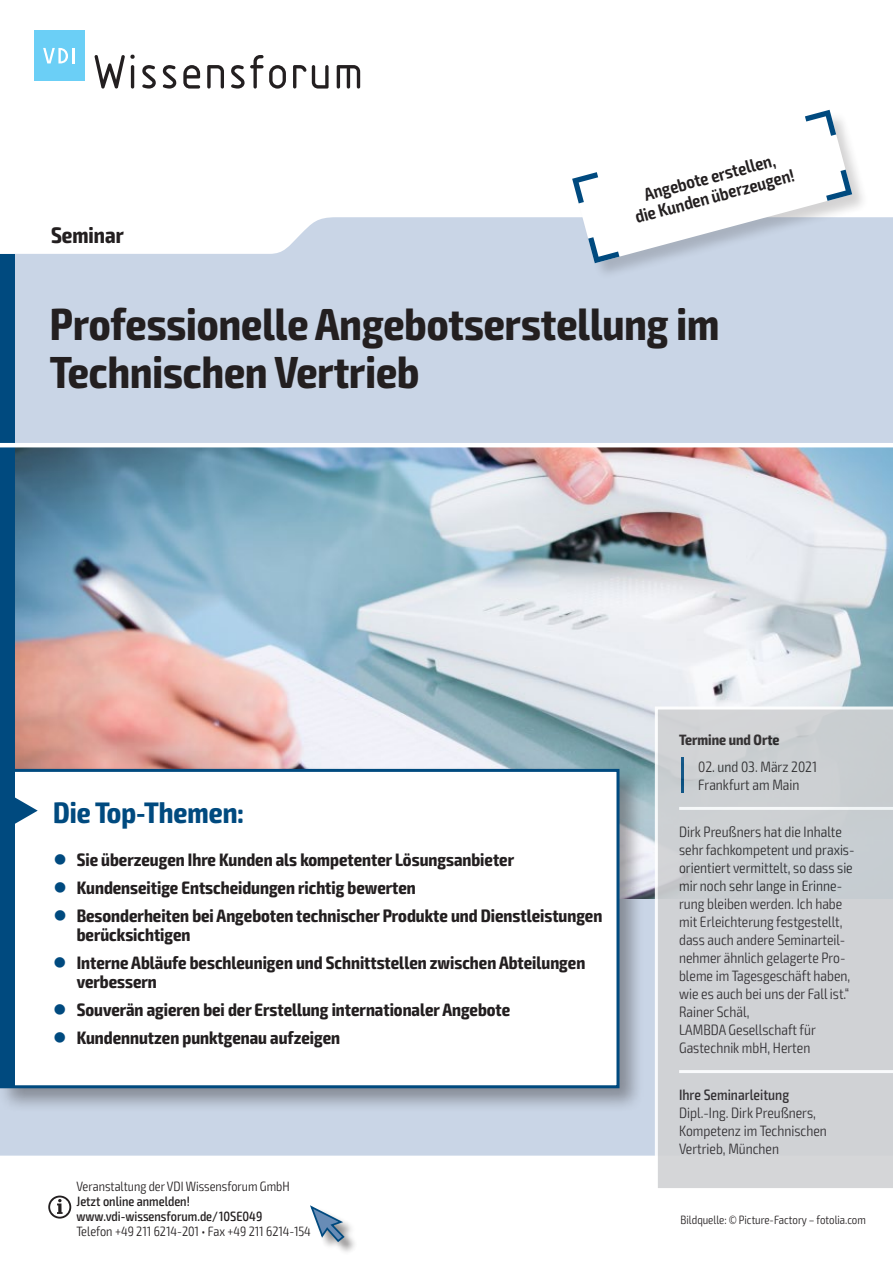
<style>
.page{position:relative;width:893px;height:1263px;background:#fff}
.page>*{position:absolute;margin:0;border:0;box-sizing:border-box;transform-origin:0 0}
.t1{font:700 condensed 45px/48px "Exo 2";color:#231f20}
.t2{font:700 condensed 29.7px "Exo 2";color:#004a7f}
.t3{font:700 condensed 22.5px "Exo 2";color:#231f20}
.t4{font:700 condensed 18px/19.5px "Exo 2";color:#231f20}
.t5{font:600 condensed 18px/19.5px "Exo 2";color:#231f20;text-align:center}
.t6{font:300 condensed 15px/18px "Exo 2";color:#231f20}
.t7{font:500 condensed 15px "Exo 2";color:#231f20}
.t8{font:700 condensed 15px "Exo 2";color:#231f20}
.t9{font:300 condensed 13.5px "Exo 2";color:#231f20}
.t10{font:500 condensed 13.5px/15px "Exo 2";color:#231f20}
.t11{font:300 condensed 12px "Exo 2";color:#231f20}
.s1{color:#004a7f}
</style>
<div class="page">
<div style="left:0;top:217px;width:893px;height:938px;background:#c9d5e6"></div>
<div style="left:573px;top:110px;width:297px;height:170px;background:#231f20;opacity:.2"></div>
<svg style="left:572px;top:110px;width:280px;height:153px"></svg>
<img style="left:14px;top:447px;width:879px;height:451px">
<div style="left:0;top:765px;width:644px;height:348px;background:#231f20;opacity:.4"></div>
<div style="left:2px;top:770px;width:616px;height:317px;background:#fff"></div>
<div style="left:3px;top:772px;width:11px;height:313px;background:#004a7f"></div>
<div style="left:0;top:769px;width:619px;height:319px;border:3px solid #004a7f"></div>
<svg style="left:14px;top:796px;width:24px;height:29px"></svg>
<div style="left:0;top:254px;width:14px;height:519px;background:#004a7f"></div>
<div style="left:311px;top:1206px;width:47px;height:49px;background:#231f20;opacity:.5"></div>
<svg style="left:310px;top:1205px;width:36px;height:38px"></svg>
<hr style="left:0;top:443px;width:893px;height:4px;background:#fff">
<svg style="left:655px;top:706px;width:238px;height:482px;background:#d0d3d6"></svg>
<svg style="left:48px;top:1195px;width:23px;height:23px"></svg>
<svg style="left:94px;top:54px;width:41px;height:35px"></svg>
<svg style="left:142px;top:65px;width:14px;height:24px"></svg>
<svg style="left:163px;top:65px;width:13px;height:24px"></svg>
<svg style="left:183px;top:65px;width:17px;height:24px"></svg>
<svg style="left:207px;top:65px;width:17px;height:24px"></svg>
<svg style="left:231px;top:55px;width:55px;height:34px"></svg>
<svg style="left:293px;top:65px;width:36px;height:24px"></svg>
<svg style="left:337px;top:65px;width:23px;height:24px"></svg>
<div style="left:34px;top:30px;width:50px;height:51px;background:#6bcff6"></div>
<svg style="left:43px;top:48px;width:31px;height:15px"></svg>
<h3 class="t3" style="left:51px;top:221px;width:74px">Seminar</h3>
<p class="t5" style="left:628px;top:189px;width:166px;rotate:-15deg">Angebote erstellen,<br>die Kunden überzeugen!</p>
<h1 class="t1" style="left:50px;top:301px;width:671px">Professionelle Angebotserstellung im<br>Technischen Vertrieb</h1>
<h2 class="t2" style="left:53px;top:794px;width:192px">Die Top-Themen:</h2>
<p class="t4" style="left:53px;top:850px;width:462px"><span class="s1">●</span> Sie überzeugen Ihre Kunden als kompetenter Lösungsanbieter</p>
<p class="t4" style="left:53px;top:878px;width:364px"><span class="s1">●</span> Kundenseitige Entscheidungen richtig bewerten</p>
<p class="t4" style="left:77px;top:906px;width:527px;text-indent:-23px"><span class="s1">●</span> Besonderheiten bei Angeboten technischer Produkte und Dienstleistungen berücksichtigen</p>
<p class="t4" style="left:77px;top:953px;width:510px;text-indent:-23px"><span class="s1">●</span> Interne Abläufe beschleunigen und Schnittstellen zwischen Abteilungen verbessern</p>
<p class="t4" style="left:53px;top:1000px;width:458px"><span class="s1">●</span> Souverän agieren bei der Erstellung internationaler Angebote</p>
<p class="t4" style="left:53px;top:1028px;width:288px"><span class="s1">●</span> Kundennutzen punktgenau aufzeigen</p>
<p class="t9" style="left:77px;top:1178px;width:215px">Veranstaltung der VDI Wissensforum GmbH</p>
<p class="t10" style="left:77px;top:1194px;width:187px">Jetzt online anmelden! www.vdi-wissensforum.de/10SE049</p>
<p class="t9" style="left:77px;top:1223px;width:236px">Telefon +49 211 6214-201 • Fax +49 211 6214-154</p>
<p class="t8" style="left:679px;top:731px;width:102px">Termine und Orte</p>
<p class="t6" style="left:698px;top:758px;width:120px">02. und 03. März 2021<br>Frankfurt am Main</p>
<p class="t6" style="left:679px;top:823px;width:177px">Dirk Preußners hat die Inhalte sehr fachkompetent und praxis&shy;orientiert vermittelt, so dass sie mir noch sehr lange in Erinne&shy;rung bleiben werden. Ich habe mit Erleichterung festgestellt, dass auch andere Seminarteil&shy;nehmer ähnlich gelagerte Pro&shy;bleme im Tagesgeschäft haben, wie es auch bei uns der Fall ist.“<br>Rainer Schäl,<br>LAMBDA Gesellschaft für<br>Gastechnik mbH, Herten</p>
<p class="t7" style="left:679px;top:1086px;width:112px">Ihre Seminarleitung</p>
<p class="t6" style="left:679px;top:1104px;width:149px">Dipl.-Ing. Dirk Preußners,<br>Kompetenz im Technischen<br>Vertrieb, München</p>
<p class="t11" style="left:681px;top:1212px;width:187px">Bildquelle: © Picture-Factory – fotolia.com</p>
</div>
